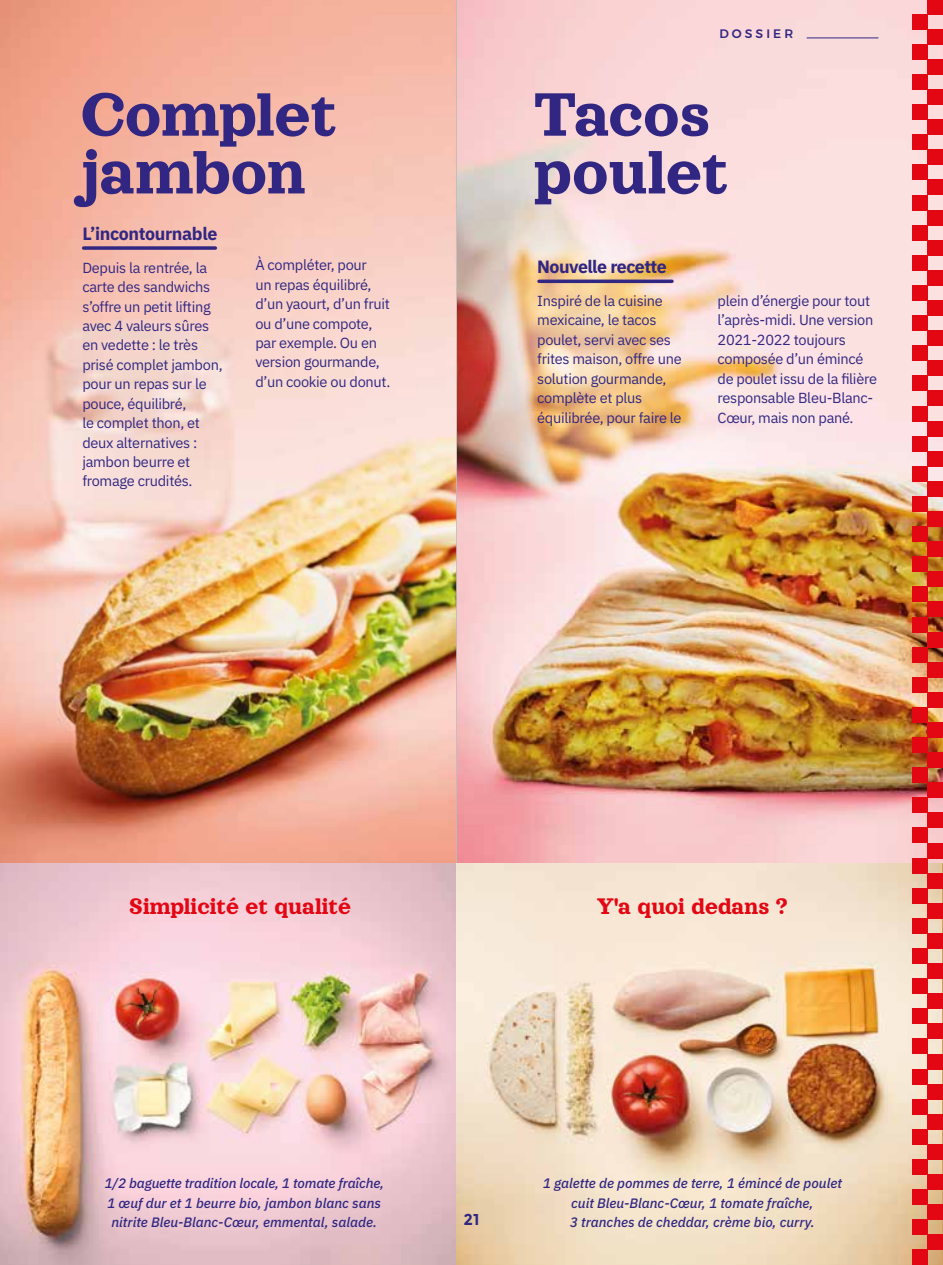
<style>
.page{position:relative;width:943px;height:1265px;background:#fff}
.page>*{position:absolute;margin:0;border:0;box-sizing:border-box;transform-origin:0 0}
.t1{font:70px/57.8px "Orelega One";color:#312783}
.t2{font:25.03px "Orelega One";color:#e30613}
.t3{font:700 17.85px "IBM Plex Sans";letter-spacing:-.025em;color:#312783}
.t4{font:700 15.75px "Montserrat";color:#312783}
.t5{font:14.53px/19.4px "IBM Plex Sans";letter-spacing:-.02em;color:#312783}
.t6{font:italic 500 13.65px/19.4px "IBM Plex Sans";color:#312783;text-align:center}
.t7{font:500 12.25px "Montserrat";letter-spacing:.25em;color:#312783}
</style>
<div class="page">
<img style="left:456px;top:0;width:487px;height:863px">
<img style="left:0;top:0;width:456px;height:863px">
<img style="left:0;top:863px;width:456px;height:402px">
<img style="left:456px;top:863px;width:487px;height:402px">
<svg style="left:84px;top:246px;width:131px;height:4px"></svg>
<svg style="left:482px;top:209px;width:196px;height:197px;background:#f6d3b6"></svg>
<svg style="left:552px;top:304px;width:196px;height:196px;background:#f5d5ba"></svg>
<svg style="left:456px;top:205px;width:197px;height:197px;background:#e8c4a7"></svg>
<img style="left:476px;top:327px;width:196px;height:196px;border-radius:50%">
<hr style="left:539px;top:280px;width:133px;height:3px;background:#312783">
<hr style="left:806px;top:38px;width:72px;height:1px;background:#312783">
<div style="left:912px;top:617px;width:15px;height:15px;background:#e30613"></div>
<div style="left:927px;top:602px;width:16px;height:15px;background:#e30613"></div>
<div style="left:912px;top:647px;width:15px;height:15px;background:#e30613"></div>
<div style="left:927px;top:632px;width:16px;height:15px;background:#e30613"></div>
<div style="left:912px;top:677px;width:15px;height:15px;background:#e30613"></div>
<div style="left:927px;top:662px;width:16px;height:15px;background:#e30613"></div>
<div style="left:912px;top:707px;width:15px;height:15px;background:#e30613"></div>
<div style="left:927px;top:692px;width:16px;height:15px;background:#e30613"></div>
<div style="left:912px;top:738px;width:15px;height:15px;background:#e30613"></div>
<div style="left:927px;top:722px;width:16px;height:16px;background:#e30613"></div>
<div style="left:912px;top:768px;width:15px;height:15px;background:#e30613"></div>
<div style="left:927px;top:753px;width:16px;height:15px;background:#e30613"></div>
<div style="left:912px;top:798px;width:15px;height:15px;background:#e30613"></div>
<div style="left:927px;top:783px;width:16px;height:15px;background:#e30613"></div>
<div style="left:912px;top:828px;width:15px;height:15px;background:#e30613"></div>
<div style="left:927px;top:813px;width:16px;height:15px;background:#e30613"></div>
<div style="left:912px;top:858px;width:15px;height:15px;background:#e30613"></div>
<div style="left:927px;top:843px;width:16px;height:15px;background:#e30613"></div>
<div style="left:912px;top:888px;width:15px;height:15px;background:#e30613"></div>
<div style="left:927px;top:873px;width:16px;height:15px;background:#e30613"></div>
<div style="left:912px;top:918px;width:15px;height:15px;background:#e30613"></div>
<div style="left:927px;top:903px;width:16px;height:15px;background:#e30613"></div>
<div style="left:912px;top:948px;width:15px;height:16px;background:#e30613"></div>
<div style="left:927px;top:933px;width:16px;height:15px;background:#e30613"></div>
<div style="left:912px;top:979px;width:15px;height:15px;background:#e30613"></div>
<div style="left:927px;top:964px;width:16px;height:15px;background:#e30613"></div>
<div style="left:912px;top:1009px;width:15px;height:15px;background:#e30613"></div>
<div style="left:927px;top:994px;width:16px;height:15px;background:#e30613"></div>
<div style="left:912px;top:1039px;width:15px;height:15px;background:#e30613"></div>
<div style="left:927px;top:1024px;width:16px;height:15px;background:#e30613"></div>
<div style="left:912px;top:1069px;width:15px;height:15px;background:#e30613"></div>
<div style="left:927px;top:1054px;width:16px;height:15px;background:#e30613"></div>
<div style="left:912px;top:1099px;width:15px;height:15px;background:#e30613"></div>
<div style="left:927px;top:1084px;width:16px;height:15px;background:#e30613"></div>
<div style="left:912px;top:1129px;width:15px;height:15px;background:#e30613"></div>
<div style="left:927px;top:1114px;width:16px;height:15px;background:#e30613"></div>
<div style="left:912px;top:1159px;width:15px;height:16px;background:#e30613"></div>
<div style="left:912px;top:1220px;width:15px;height:15px;background:#e30613"></div>
<div style="left:927px;top:1144px;width:16px;height:15px;background:#e30613"></div>
<div style="left:927px;top:1205px;width:16px;height:15px;background:#e30613"></div>
<div style="left:912px;top:1190px;width:15px;height:15px;background:#e30613"></div>
<div style="left:912px;top:1250px;width:15px;height:15px;background:#e30613"></div>
<div style="left:927px;top:1175px;width:16px;height:15px;background:#e30613"></div>
<div style="left:927px;top:1235px;width:16px;height:15px;background:#e30613"></div>
<div style="left:912px;top:14px;width:15px;height:15px;background:#e30613"></div>
<div style="left:927px;top:0;width:16px;height:14px;background:#e30613"></div>
<div style="left:912px;top:44px;width:15px;height:15px;background:#e30613"></div>
<div style="left:927px;top:29px;width:16px;height:15px;background:#e30613"></div>
<div style="left:912px;top:74px;width:15px;height:16px;background:#e30613"></div>
<div style="left:927px;top:59px;width:16px;height:15px;background:#e30613"></div>
<div style="left:912px;top:105px;width:15px;height:15px;background:#e30613"></div>
<div style="left:927px;top:90px;width:16px;height:15px;background:#e30613"></div>
<div style="left:912px;top:135px;width:15px;height:15px;background:#e30613"></div>
<div style="left:927px;top:120px;width:16px;height:15px;background:#e30613"></div>
<div style="left:912px;top:165px;width:15px;height:15px;background:#e30613"></div>
<div style="left:927px;top:150px;width:16px;height:15px;background:#e30613"></div>
<div style="left:912px;top:195px;width:15px;height:15px;background:#e30613"></div>
<div style="left:927px;top:180px;width:16px;height:15px;background:#e30613"></div>
<div style="left:912px;top:225px;width:15px;height:15px;background:#e30613"></div>
<div style="left:927px;top:210px;width:16px;height:15px;background:#e30613"></div>
<div style="left:912px;top:255px;width:15px;height:15px;background:#e30613"></div>
<div style="left:927px;top:240px;width:16px;height:15px;background:#e30613"></div>
<div style="left:912px;top:285px;width:15px;height:15px;background:#e30613"></div>
<div style="left:927px;top:270px;width:16px;height:15px;background:#e30613"></div>
<div style="left:912px;top:316px;width:15px;height:15px;background:#e30613"></div>
<div style="left:927px;top:300px;width:16px;height:16px;background:#e30613"></div>
<div style="left:912px;top:346px;width:15px;height:15px;background:#e30613"></div>
<div style="left:927px;top:331px;width:16px;height:15px;background:#e30613"></div>
<div style="left:912px;top:376px;width:15px;height:15px;background:#e30613"></div>
<div style="left:927px;top:361px;width:16px;height:15px;background:#e30613"></div>
<div style="left:912px;top:406px;width:15px;height:15px;background:#e30613"></div>
<div style="left:927px;top:391px;width:16px;height:15px;background:#e30613"></div>
<div style="left:912px;top:436px;width:15px;height:15px;background:#e30613"></div>
<div style="left:927px;top:421px;width:16px;height:15px;background:#e30613"></div>
<div style="left:912px;top:466px;width:15px;height:15px;background:#e30613"></div>
<div style="left:927px;top:451px;width:16px;height:15px;background:#e30613"></div>
<div style="left:912px;top:496px;width:15px;height:15px;background:#e30613"></div>
<div style="left:927px;top:481px;width:16px;height:15px;background:#e30613"></div>
<div style="left:912px;top:527px;width:15px;height:15px;background:#e30613"></div>
<div style="left:927px;top:511px;width:16px;height:16px;background:#e30613"></div>
<div style="left:912px;top:557px;width:15px;height:15px;background:#e30613"></div>
<div style="left:927px;top:542px;width:16px;height:15px;background:#e30613"></div>
<div style="left:912px;top:587px;width:15px;height:15px;background:#e30613"></div>
<div style="left:927px;top:572px;width:16px;height:15px;background:#e30613"></div>
<h1 class="t1" style="left:82px;top:84px;width:256px">Complet jambon</h1>
<p class="t3" style="left:82px;top:219px;width:137px">L’incontournable</p>
<p class="t5" style="left:82px;top:257px;width:142px">Depuis la rentrée, la carte des sandwichs s’offre un petit lifting avec 4 valeurs sûres en vedette : le très prisé complet jambon, pour un repas sur le pouce, équilibré,<br>le complet thon, et deux alternatives : jambon beurre et fromage crudités.</p>
<p class="t5" style="left:255px;top:254px;width:136px">À compléter, pour<br>un repas équilibré, d’un yaourt, d’un fruit ou d’une compote, par exemple. Ou en version gourmande, d’un cookie ou donut.</p>
<p class="t7" style="left:719px;top:24px;width:75px">DOSSIER</p>
<h1 class="t1" style="left:533px;top:84px;width:196px">Tacos poulet</h1>
<p class="t3" style="left:537px;top:252px;width:131px">Nouvelle recette</p>
<p class="t5" style="left:537px;top:290px;width:146px">Inspiré de la cuisine mexicaine, le tacos poulet, servi avec ses frites maison, offre une solution gourmande, complète et plus équilibrée, pour faire le</p>
<p class="t5" style="left:717px;top:290px;width:161px">plein d’énergie pour tout l’après-midi. Une version<br>2021-2022 toujours composée d’un émincé de poulet issu de la filière responsable Bleu-Blanc-<br>Cœur, mais non pané.</p>
<h2 class="t2" style="left:130px;top:893px;width:223px">Simplicité et qualité</h2>
<h2 class="t2" style="left:597px;top:893px;width:192px">Y'a quoi dedans ?</h2>
<p class="t6" style="left:104px;top:1172px;width:281px">1/2 baguette tradition locale, 1 tomate fraîche,<br>1 œuf dur et 1 beurre bio, jambon blanc sans nitrite Bleu-Blanc-Cœur, emmental, salade.</p>
<p class="t6" style="left:542px;top:1172px;width:301px">1 galette de pommes de terre, 1 émincé de poulet cuit Bleu-Blanc-Cœur, 1 tomate fraîche,<br>3 tranches de cheddar, crème bio, curry.</p>
<p class="t4" style="left:463px;top:1210px;width:17px">21</p>
</div>
